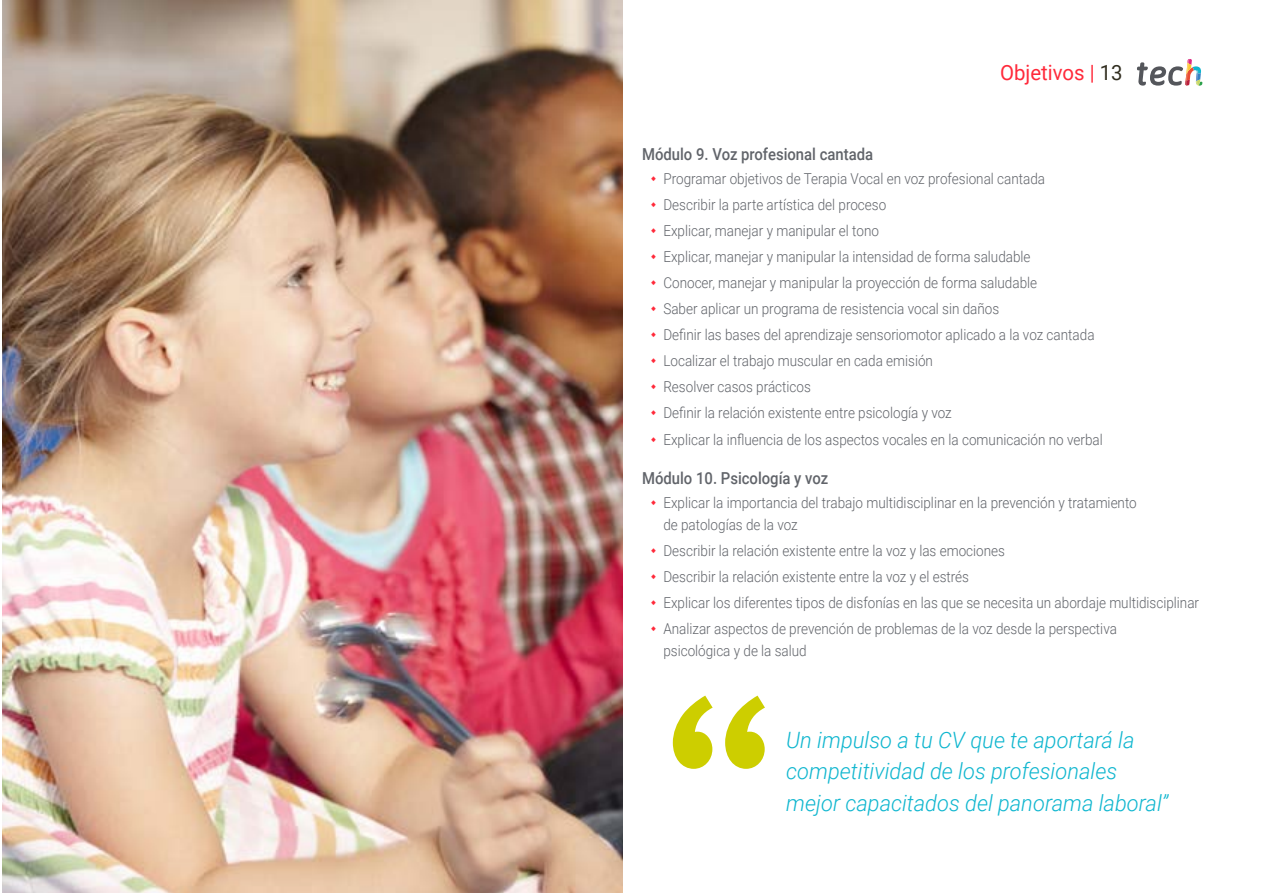
<style>
.page{position:relative;width:1263px;height:893px;background:#fff}
.page>*{position:absolute;margin:0;border:0;box-sizing:border-box;transform-origin:0 0}
.t1{font:italic 300 22.5px/31.5px "Roboto";color:#0fb6cf}
.t2{font:21px "Roboto";color:#ff293a}
.t3{font:500 16.5px "Roboto";color:#61646a;scale:.9 1}
.t4{font:300 15px/26.1px "Roboto";color:#61646a;scale:.9 1}
.s1{color:#312e20}
</style>
<div class="page">
<img style="left:2px;top:0;width:621px;height:893px">
<svg style="left:1137px;top:59px;width:65px;height:27px"></svg>
<svg style="left:673px;top:696px;width:92px;height:73px"></svg>
<h2 class="t2" style="left:1000px;top:57px;width:124px">Objetivos | <span class="s1">13</span></h2>
<p class="t3" style="left:642px;top:143px;width:258px">Módulo 9. Voz profesional cantada</p>
<p class="t4" style="left:663px;top:165px;width:490px">Programar objetivos de Terapia Vocal en voz profesional cantada<br>Describir la parte artística del proceso<br>Explicar, manejar y manipular el tono<br>Explicar, manejar y manipular la intensidad de forma saludable<br>Conocer, manejar y manipular la proyección de forma saludable<br>Saber aplicar un programa de resistencia vocal sin daños<br>Definir las bases del aprendizaje sensoriomotor aplicado a la voz cantada Localizar el trabajo muscular en cada emisión<br>Resolver casos prácticos<br>Definir la relación existente entre psicología y voz<br>Explicar la influencia de los aspectos vocales en la comunicación no verbal</p>
<p class="t3" style="left:642px;top:467px;width:208px">Módulo 10. Psicología y voz</p>
<p class="t4" style="left:663px;top:491px;width:527px;line-height:21.8px">Explicar la importancia del trabajo multidisciplinar en la prevención y tratamiento de patologías de la voz</p>
<p class="t4" style="left:663px;top:537px;width:597px">Describir la relación existente entre la voz y las emociones<br>Describir la relación existente entre la voz y el estrés<br>Explicar los diferentes tipos de disfonías en las que se necesita un abordaje multidisciplinar Analizar aspectos de prevención de problemas de la voz desde la perspectiva</p>
<p class="t4" style="left:663px;top:637px;width:161px">psicológica y de la salud</p>
<h1 class="t1" style="left:786px;top:723px;width:384px">Un impulso a tu CV que te aportará la competitividad de los profesionales mejor capacitados del panorama laboral”</h1>
</div>
